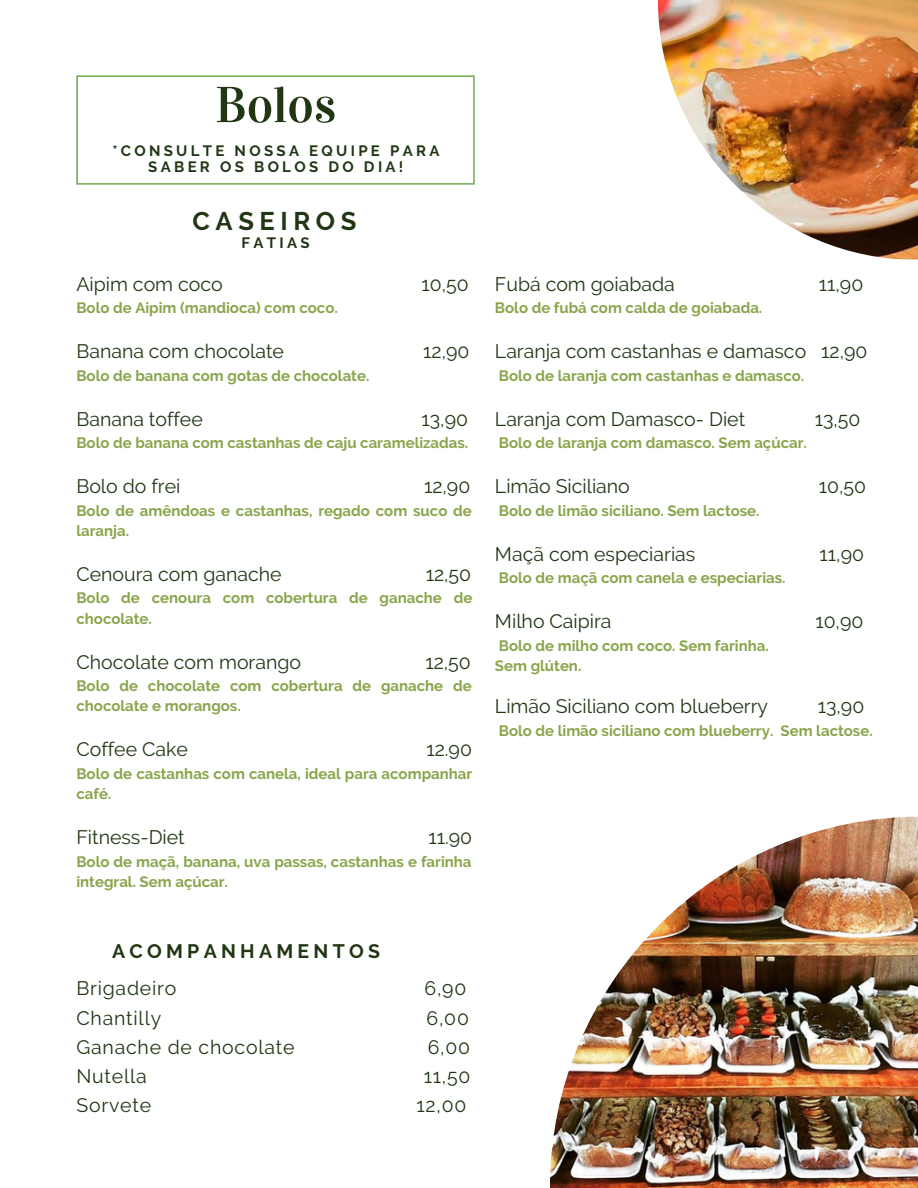
<style>
.page{position:relative;width:918px;height:1188px;background:#fff}
.page>*{position:absolute;margin:0;border:0;box-sizing:border-box;transform-origin:0 0}
.t1{font:50.55px "Vidaloka";color:#213714}
.t2{font:700 25.5px "Raleway";letter-spacing:.22em;color:#213714}
.t3{font:19.5px "Raleway";color:#213714}
.t4{font:19.5px "Raleway";letter-spacing:.04em;color:#213714}
.t5{font:700 19.5px "Raleway";letter-spacing:.22em;color:#213714}
.t6{font:700 15px/20.2px "Raleway";color:#89a54b}
.t7{font:700 15px/15.8px "Raleway";letter-spacing:.22em;color:#213714;text-align:center}
</style>
<div class="page">
<svg style="left:76px;top:75px;width:399px;height:110px"></svg>
<img style="left:550px;top:817px;width:368px;height:371px">
<img style="left:658px;top:0;width:260px;height:260px">
<h1 class="t1" style="left:215px;top:75px;width:123px">Bolos</h1>
<p class="t7" style="left:112px;top:143px;width:329px">*CONSULTE NOSSA EQUIPE PARA<br>SABER OS BOLOS DO DIA!</p>
<h2 class="t2" style="left:193px;top:206px;width:165px">CASEIROS</h2>
<p class="t7" style="left:242px;top:235px;width:70px">FATIAS</p>
<h3 class="t3" style="left:76px;top:272px;width:148px">Aipim com coco</h3>
<h3 class="t3" style="left:422px;top:272px;width:49px">10,50</h3>
<p class="t6" style="left:76px;top:298px;width:263px">Bolo de Aipim (mandioca) com coco.</p>
<h3 class="t3" style="left:76px;top:340px;width:209px">Banana com chocolate</h3>
<h3 class="t3" style="left:423px;top:340px;width:48px">12,90</h3>
<p class="t6" style="left:76px;top:365px;width:294px">Bolo de banana com gotas de chocolate.</p>
<h3 class="t3" style="left:76px;top:407px;width:128px">Banana toffee</h3>
<h3 class="t3" style="left:422px;top:407px;width:48px">13,90</h3>
<p class="t6" style="left:76px;top:433px;width:393px">Bolo de banana com castanhas de caju caramelizadas.</p>
<h3 class="t3" style="left:76px;top:475px;width:106px">Bolo do frei</h3>
<h3 class="t3" style="left:424px;top:475px;width:48px">12,90</h3>
<p class="t6" style="left:76px;top:500px;width:397px">Bolo de amêndoas e castanhas, regado com suco de laranja.</p>
<h3 class="t3" style="left:76px;top:563px;width:207px">Cenoura com ganache</h3>
<h3 class="t3" style="left:426px;top:563px;width:47px">12,50</h3>
<p class="t6" style="left:76px;top:588px;width:397px">Bolo de cenoura com cobertura de ganache de chocolate.</p>
<h3 class="t3" style="left:76px;top:650px;width:226px">Chocolate com morango</h3>
<h3 class="t3" style="left:425px;top:650px;width:47px">12,50</h3>
<p class="t6" style="left:76px;top:676px;width:397px">Bolo de chocolate com cobertura de ganache de chocolate e morangos.</p>
<h3 class="t3" style="left:76px;top:738px;width:113px">Coffee Cake</h3>
<h3 class="t3" style="left:426px;top:738px;width:47px">12.90</h3>
<p class="t6" style="left:76px;top:764px;width:397px">Bolo de castanhas com canela, ideal para acompanhar café.</p>
<h3 class="t3" style="left:76px;top:826px;width:110px">Fitness-Diet</h3>
<h3 class="t3" style="left:428px;top:826px;width:45px">11.90</h3>
<p class="t6" style="left:76px;top:851px;width:397px">Bolo de maçã, banana, uva passas, castanhas e farinha integral. Sem açúcar.</p>
<h3 class="t5" style="left:112px;top:939px;width:270px">ACOMPANHAMENTOS</h3>
<h3 class="t4" style="left:76px;top:977px;width:102px">Brigadeiro</h3>
<h3 class="t3" style="left:424px;top:977px;width:43px">6,90</h3>
<h3 class="t4" style="left:76px;top:1006px;width:86px">Chantilly</h3>
<h3 class="t3" style="left:427px;top:1006px;width:44px">6,00</h3>
<h3 class="t4" style="left:76px;top:1036px;width:220px">Ganache de chocolate</h3>
<h3 class="t3" style="left:428px;top:1036px;width:44px">6,00</h3>
<h3 class="t4" style="left:76px;top:1065px;width:72px">Nutella</h3>
<h3 class="t3" style="left:424px;top:1065px;width:48px">11,50</h3>
<h3 class="t4" style="left:76px;top:1094px;width:76px">Sorvete</h3>
<h3 class="t3" style="left:416px;top:1094px;width:51px">12,00</h3>
<h3 class="t3" style="left:495px;top:272px;width:181px">Fubá com goiabada</h3>
<h3 class="t3" style="left:819px;top:272px;width:46px">11,90</h3>
<p class="t6" style="left:495px;top:298px;width:269px">Bolo de fubá com calda de goiabada.</p>
<h3 class="t3" style="left:495px;top:340px;width:374px">Laranja com castanhas e damasco 12,90</h3>
<p class="t6" style="left:499px;top:365px;width:307px">Bolo de laranja com castanhas e damasco.</p>
<h3 class="t3" style="left:495px;top:407px;width:252px">Laranja com Damasco- Diet</h3>
<h3 class="t3" style="left:815px;top:407px;width:47px">13,50</h3>
<p class="t6" style="left:499px;top:433px;width:310px">Bolo de laranja com damasco. Sem açúcar.</p>
<h3 class="t3" style="left:495px;top:475px;width:136px">Limão Siciliano</h3>
<h3 class="t3" style="left:819px;top:475px;width:49px">10,50</h3>
<p class="t6" style="left:499px;top:500px;width:262px">Bolo de limão siciliano. Sem lactose.</p>
<h3 class="t3" style="left:495px;top:542px;width:202px">Maçã com especiarias</h3>
<h3 class="t3" style="left:820px;top:542px;width:46px">11,90</h3>
<p class="t6" style="left:499px;top:568px;width:288px">Bolo de maçã com canela e especiarias.</p>
<h3 class="t3" style="left:495px;top:610px;width:118px">Milho Caipira</h3>
<h3 class="t3" style="left:815px;top:610px;width:50px">10,90</h3>
<p class="t6" style="left:495px;top:635px;width:275px">Bolo de milho com coco. Sem farinha.<br>Sem glúten.</p>
<h3 class="t3" style="left:495px;top:695px;width:275px">Limão Siciliano com blueberry</h3>
<h3 class="t3" style="left:818px;top:695px;width:48px">13,90</h3>
<p class="t6" style="left:499px;top:720px;width:375px">Bolo de limão siciliano com blueberry. Sem lactose.</p>
</div>
